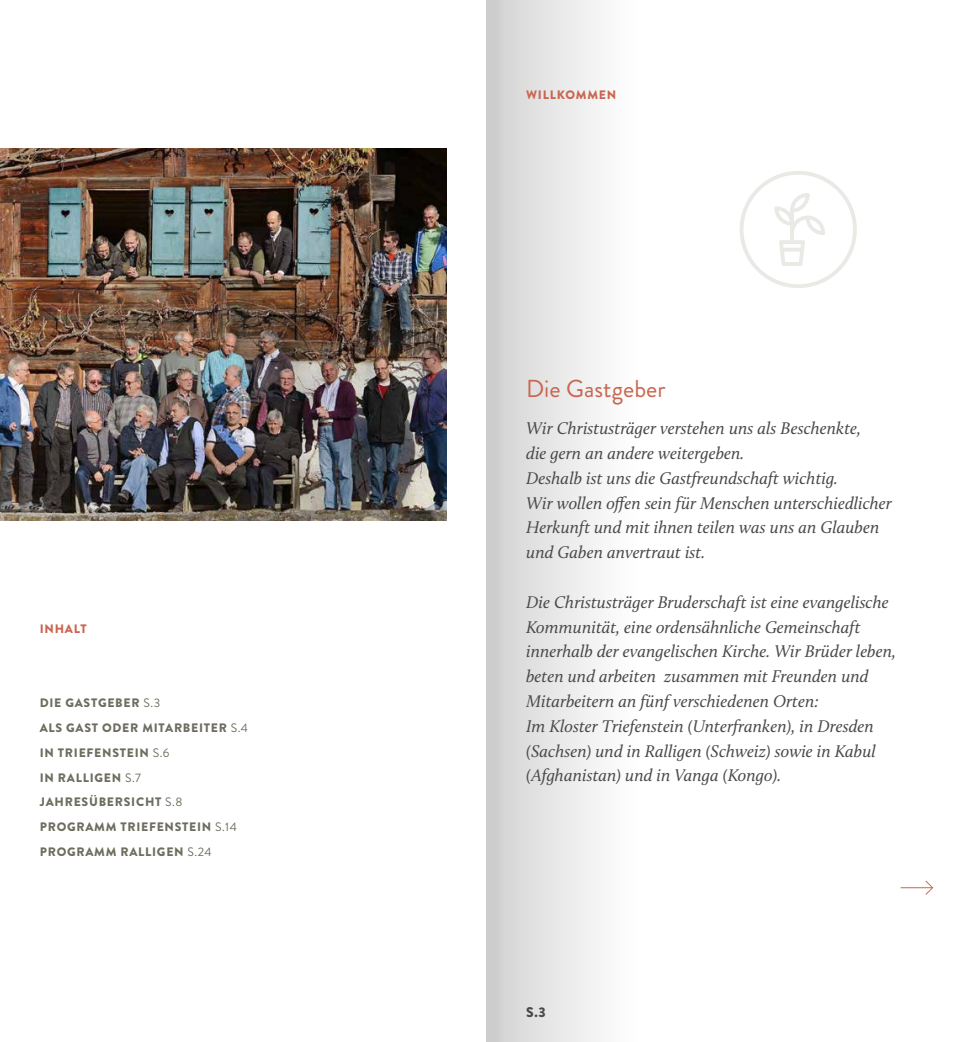
<style>
.page{position:relative;width:973px;height:1042px;background:#fff}
.page>*{position:absolute;margin:0;border:0;box-sizing:border-box;transform-origin:0 0}
.t1{font:24.5px "Brandon Grotesque";letter-spacing:.005em;color:#ca6550}
.t2{font:italic 17.5px/24.8px "Calluna";color:#494948}
.t3{font:900 14px "Brandon Grotesque";color:#494948}
.t4{font:900 12.25px/24.8px "Brandon Grotesque";letter-spacing:.06em;color:#6e6d5f}
.t5{font:900 12.25px "Brandon Grotesque";letter-spacing:.06em;color:#ca6550}
.s1{font-weight:400}
</style>
<div class="page">
<div style="left:486px;top:0;width:161px;height:1042px;background:linear-gradient(to right,#d0d0d0,#fff)"></div>
<img style="left:0;top:149px;width:446px;height:372px">
<svg style="left:900px;top:880px;width:33px;height:15px"></svg>
<svg style="left:740px;top:171px;width:116px;height:117px"></svg>
<hr style="left:780px;top:248px;width:23px;height:3px;background:#e9eae5;border-radius:2px">
<p class="t5" style="left:40px;top:620px;width:48px">INHALT</p>
<p class="t4" style="left:40px;top:690px;width:210px">DIE GASTGEBER <span class="s1">S.3<br></span>ALS GAST ODER MITARBEITER <span class="s1">S.4<br></span>IN TRIEFENSTEIN <span class="s1">S.6<br></span>IN RALLIGEN <span class="s1">S.7<br></span>JAHRESÜBERSICHT <span class="s1">S.8<br></span>PROGRAMM TRIEFENSTEIN <span class="s1">S.14<br></span>PROGRAMM RALLIGEN <span class="s1">S.24</span></p>
<p class="t5" style="left:526px;top:86px;width:92px">WILLKOMMEN</p>
<h1 class="t1" style="left:526px;top:372px;width:141px">Die Gastgeber</h1>
<p class="t2" style="left:526px;top:416px;width:367px">Wir Christusträger verstehen uns als Beschenkte,<br>die gern an andere weitergeben.<br>Deshalb ist uns die Gastfreundschaft wichtig.<br>Wir wollen offen sein für Menschen unterschiedlicher Herkunft und mit ihnen teilen was uns an Glauben und Gaben anvertraut ist.</p>
<p class="t2" style="left:526px;top:589px;width:371px">Die Christusträger Bruderschaft ist eine evangelische Kommunität, eine ordensähnliche Gemeinschaft innerhalb der evangelischen Kirche. Wir Brüder leben, beten und arbeiten zusammen mit Freunden und Mitarbeitern an fünf verschiedenen Orten:<br>Im Kloster Triefenstein (Unterfranken), in Dresden (Sachsen) und in Ralligen (Schweiz) sowie in Kabul (Afghanistan) und in Vanga (Kongo).</p>
<p class="t3" style="left:526px;top:1002px;width:21px">S.3</p>
</div>
